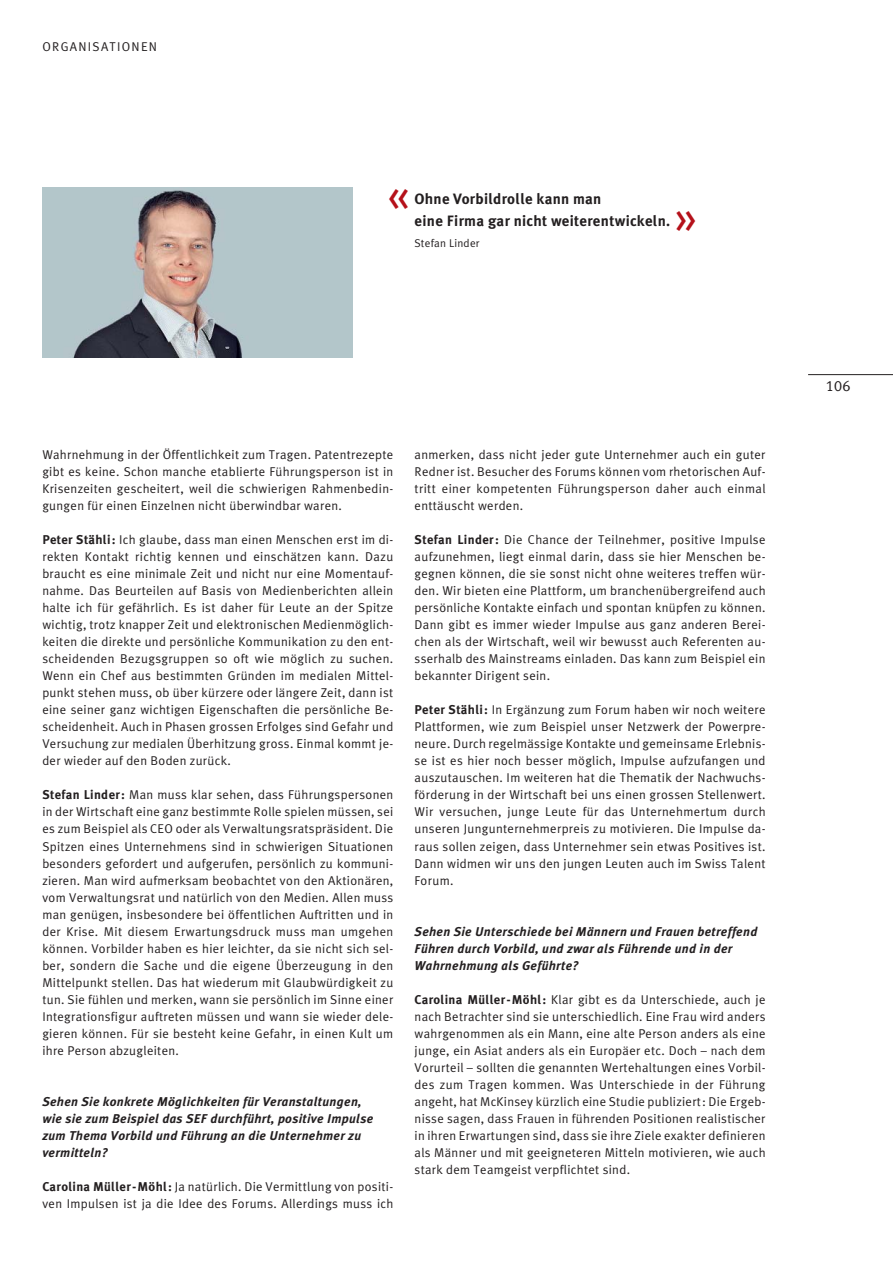
<style>
.page{position:relative;width:893px;height:1263px;background:#fff}
.page>*{position:absolute;margin:0;border:0;box-sizing:border-box;transform-origin:0 0}
.t1{font:45px "Meta Plus";color:#b5111a}
.t2{font:700 15px/21.3px "Meta Plus";letter-spacing:.02em;color:#231f20}
.t3{font:15px "Meta Plus Normal Caps";color:#231f20}
.t4{font:12.75px/17px "Meta Plus Normal";letter-spacing:.025em;color:#231f20;text-align:justify}
.t5{font:italic 700 12.75px/17px "Meta Plus";letter-spacing:.025em;color:#231f20}
.t6{font:12.75px "Meta Plus Normal";letter-spacing:.1em;color:#231f20}
.t7{font:11.25px "Meta Plus Normal";letter-spacing:.02em;color:#231f20}
.s1{font-family:"Meta Plus";font-weight:700}
</style>
<div class="page">
<hr style="left:808px;top:374px;width:84px;height:1px;background:#231f20">
<img style="left:42px;top:187px;width:310px;height:170px">
<p class="t6" style="left:42px;top:42px;width:116px">ORGANISATIONEN</p>
<h1 class="t1" style="left:387px;top:176px;width:24px">«</h1>
<p class="t2" style="left:414px;top:189px;width:257px">Ohne Vorbildrolle kann man<br>eine Firma gar nicht weiterentwickeln.</p>
<h1 class="t1" style="left:674px;top:198px;width:24px">»</h1>
<p class="t7" style="left:414px;top:239px;width:67px">Stefan Linder</p>
<p class="t4" style="left:42px;top:447px;width:352px">Wahrnehmung in der Öffentlichkeit zum Tragen. Patentrezepte gibt es keine. Schon manche etablierte Führungsperson ist in Krisenzeiten gescheitert, weil die schwierigen Rahmenbedin&shy;gungen für einen Einzelnen nicht überwindbar waren.</p>
<p class="t4" style="left:42px;top:532px;width:352px"><span class="s1">Peter Stähli :</span> Ich glaube, dass man einen Menschen erst im di&shy;rekten Kontakt richtig kennen und einschätzen kann. Dazu braucht es eine minimale Zeit und nicht nur eine Momentauf&shy;nahme. Das Beurteilen auf Basis von Medienberichten allein halte ich für gefährlich. Es ist daher für Leute an der Spitze wichtig, trotz knapper Zeit und elektronischen Medienmöglich&shy;keiten die direkte und persönliche Kommunikation zu den ent&shy;scheidenden Bezugsgruppen so oft wie möglich zu suchen.<br>Wenn ein Chef aus bestimmten Gründen im medialen Mittel&shy;punkt stehen muss, ob über kürzere oder längere Zeit, dann ist eine seiner ganz wichtigen Eigenschaften die persönliche Be&shy;scheidenheit. Auch in Phasen grossen Erfolges sind Gefahr und Versuchung zur medialen Überhitzung gross. Einmal kommt je&shy;der wieder auf den Boden zurück.</p>
<p class="t4" style="left:42px;top:788px;width:352px"><span class="s1">Stefan Linder :</span> Man muss klar sehen, dass Führungspersonen in der Wirtschaft eine ganz bestimmte Rolle spielen müssen, sei es zum Beispiel als CEO oder als Verwaltungsratspräsident. Die Spitzen eines Unternehmens sind in schwierigen Situationen besonders gefordert und aufgerufen, persönlich zu kommuni&shy;zieren. Man wird aufmerksam beobachtet von den Aktionären, vom Verwaltungsrat und natürlich von den Medien. Allen muss man genügen, insbesondere bei öffentlichen Auftritten und in der Krise. Mit diesem Erwartungsdruck muss man umgehen können. Vorbilder haben es hier leichter, da sie nicht sich sel&shy;ber, sondern die Sache und die eigene Überzeugung in den Mittelpunkt stellen. Das hat wiederum mit Glaubwürdigkeit zu tun. Sie fühlen und merken, wann sie persönlich im Sinne einer Integrationsfigur auftreten müssen und wann sie wieder dele&shy;gieren können. Für sie besteht keine Gefahr, in einen Kult um ihre Person abzugleiten.</p>
<p class="t5" style="left:42px;top:1094px;width:332px">Sehen Sie konkrete Möglichkeiten für Veranstaltungen, wie sie zum Beispiel das SEF durchführt, positive Impulse zum Thema Vorbild und Führung an die Unternehmer zu vermitteln?</p>
<p class="t4" style="left:42px;top:1179px;width:352px"><span class="s1">Carolina Müller - Möhl :</span> Ja natürlich. Die Vermittlung von positi&shy;ven Impulsen ist ja die Idee des Forums. Allerdings muss ich</p>
<p class="t4" style="left:414px;top:447px;width:352px">anmerken, dass nicht jeder gute Unternehmer auch ein guter Redner ist. Besucher des Forums können vom rhetorischen Auf&shy;tritt einer kompetenten Führungsperson daher auch einmal enttäuscht werden.</p>
<p class="t4" style="left:414px;top:532px;width:352px"><span class="s1">Stefan Linder :</span> Die Chance der Teilnehmer, positive Impulse aufzunehmen, liegt einmal darin, dass sie hier Menschen be&shy;gegnen können, die sie sonst nicht ohne weiteres treffen wür&shy;den. Wir bieten eine Plattform, um branchenübergreifend auch persönliche Kontakte einfach und spontan knüpfen zu können.<br>Dann gibt es immer wieder Impulse aus ganz anderen Berei&shy;chen als der Wirtschaft, weil wir bewusst auch Referenten au&shy;sserhalb des Mainstreams einladen. Das kann zum Beispiel ein bekannter Dirigent sein.</p>
<p class="t4" style="left:414px;top:702px;width:352px"><span class="s1">Peter Stähli :</span> In Ergänzung zum Forum haben wir noch weitere Plattformen, wie zum Beispiel unser Netzwerk der Powerpre&shy;neure. Durch regelmässige Kontakte und gemeinsame Erlebnis&shy;se ist es hier noch besser möglich, Impulse aufzufangen und auszutauschen. Im weiteren hat die Thematik der Nachwuchs&shy;förderung in der Wirtschaft bei uns einen grossen Stellenwert.<br>Wir versuchen, junge Leute für das Unternehmertum durch unseren Jungunternehmerpreis zu motivieren. Die Impulse da&shy;raus sollen zeigen, dass Unternehmer sein etwas Positives ist.<br>Dann widmen wir uns den jungen Leuten auch im Swiss Talent Forum.</p>
<p class="t5" style="left:414px;top:924px;width:344px">Sehen Sie Unterschiede bei Männern und Frauen betreffend<br>Führen durch Vorbild, und zwar als Führende und in der<br>Wahrnehmung als Geführte?</p>
<p class="t4" style="left:414px;top:992px;width:352px"><span class="s1">Carolina Müller - Möhl :</span> Klar gibt es da Unterschiede, auch je nach Betrachter sind sie unterschiedlich. Eine Frau wird anders wahrgenommen als ein Mann, eine alte Person anders als eine junge, ein Asiat anders als ein Europäer etc. Doch – nach dem Vorurteil – sollten die genannten Wertehaltungen eines Vorbil&shy;des zum Tragen kommen. Was Unterschiede in der Führung angeht, hat McKinsey kürzlich eine Studie publiziert: Die Ergeb&shy;nisse sagen, dass Frauen in führenden Positionen realistischer in ihren Erwartungen sind, dass sie ihre Ziele exakter definieren als Männer und mit geeigneteren Mitteln motivieren, wie auch stark dem Teamgeist verpflichtet sind.</p>
<p class="t3" style="left:825px;top:377px;width:26px">106</p>
</div>
